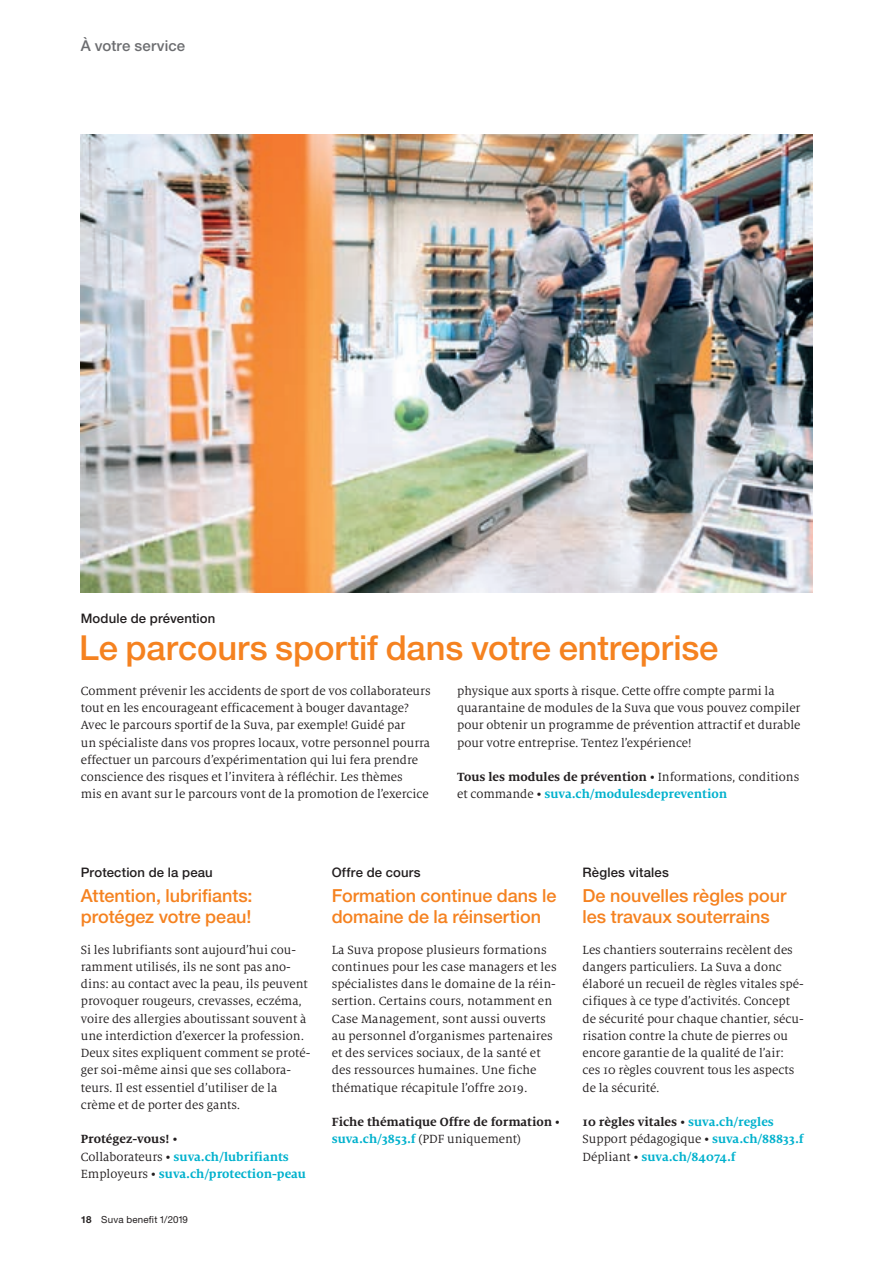
<style>
.page{position:relative;width:893px;height:1263px;background:#fff}
.page>*{position:absolute;margin:0;border:0;box-sizing:border-box;transform-origin:0 0}
.service_titel_gross{font:500 34.5px "Helvetica Neue LT Std";letter-spacing:-.005em;color:#f58220}
.service_titel_klein{font:500 18px/21px "Helvetica Neue LT Std";color:#f58220}
.oberzeile{font:500 15px "Helvetica Neue LT Std";letter-spacing:.01em;color:#6c6d70}
.lauftext_linksbündig{font:13.2px/17.2px "Milo Serif Pro";color:#231f20}
.lauftext_linksbündig-2{font:700 13.2px/17.2px "Milo Serif Pro";color:#00b1cd}
.lauftext_linksbündig-3{font:700 13.2px/17.2px "Milo Serif Pro";color:#231f20}
.service_oberzeile{font:500 13.2px "Helvetica Neue LT Std";letter-spacing:.015em;color:#231f20}
.t1{font:9.75px "Helvetica Neue LT Std";letter-spacing:.02em;color:#231f20}
.s1{font-weight:700}
.s2{font-weight:700;color:#00b1cd}
.s3{font-weight:400}
.s4{font-weight:400;color:#231f20}
.s5{color:#00b1cd}
.s6{color:#231f20}
</style>
<div class="page">
<img style="left:81px;top:134px;width:731px;height:458px">
<p class="oberzeile" style="left:81px;top:37px;width:106px">À votre service</p>
<p class="service_oberzeile" style="left:81px;top:610px;width:136px">Module de prévention</p>
<p class="service_titel_gross" style="left:79px;top:627px;width:641px">Le parcours sportif dans votre entreprise</p>
<p class="lauftext_linksbündig" style="left:81px;top:682px;width:351px">Comment prévenir les accidents de sport de vos collaborateurs tout en les encourageant efficacement à bouger davantage?<br>Avec le parcours sportif de la Suva, par exemple! Guidé par<br>un spécialiste dans vos propres locaux, votre personnel pourra effectuer un parcours d’expérimentation qui lui fera prendre conscience des risques et l’invitera à réfléchir. Les thèmes<br>mis en avant sur le parcours vont de la promotion de l’exercice</p>
<p class="lauftext_linksbündig" style="left:457px;top:682px;width:345px">physique aux sports à risque. Cette offre compte parmi la quarantaine de modules de la Suva que vous pouvez compiler pour obtenir un programme de prévention attractif et durable pour votre entreprise. Tentez l’expérience!</p>
<p class="lauftext_linksbündig" style="left:457px;top:768px;width:344px"><span class="s1">Tous les modules de prévention</span> • Informations, conditions et commande • <span class="s2">suva.ch/modulesdeprevention</span></p>
<p class="service_oberzeile" style="left:81px;top:864px;width:134px">Protection de la peau</p>
<p class="service_titel_klein" style="left:81px;top:885px;width:173px">Attention, lubrifiants: protégez votre peau!</p>
<p class="lauftext_linksbündig" style="left:81px;top:941px;width:231px">Si les lubrifiants sont aujourd’hui cou&shy;ramment utilisés, ils ne sont pas ano&shy;dins: au contact avec la peau, ils peuvent provoquer rougeurs, crevasses, eczéma, voire des allergies aboutissant souvent à une interdiction d’exercer la profession.<br>Deux sites expliquent comment se proté&shy;ger soi-même ainsi que ses collabora&shy;teurs. Il est essentiel d’utiliser de la crème et de porter des gants.</p>
<p class="lauftext_linksbündig-3" style="left:81px;top:1130px;width:98px">Protégez-vous! <span class="s3">•</span></p>
<p class="lauftext_linksbündig-2" style="left:81px;top:1148px;width:227px"><span class="s4">Collaborateurs •</span> suva.ch/lubrifiants<br><span class="s4">Employeurs •</span> suva.ch/protection-peau</p>
<p class="t1" style="left:81px;top:1213px;width:109px"><span class="s1">18</span> Suva benefit 1/2019</p>
<p class="service_oberzeile" style="left:332px;top:864px;width:91px">Offre de cours</p>
<p class="service_titel_klein" style="left:332px;top:885px;width:226px">Formation continue dans le domaine de la réinsertion</p>
<p class="lauftext_linksbündig" style="left:332px;top:941px;width:227px">La Suva propose plusieurs formations continues pour les case managers et les spécialistes dans le domaine de la réin&shy;sertion. Certains cours, notamment en Case Management, sont aussi ouverts au personnel d’organismes partenaires et des services sociaux, de la santé et des ressources humaines. Une fiche thématique récapitule l’offre 2019.</p>
<p class="lauftext_linksbündig-3" style="left:332px;top:1113px;width:230px">Fiche thématique Offre de formation <span class="s3">• </span><span class="s5">suva.ch/3853.f</span> <span class="s3">(PDF uniquement)</span></p>
<p class="service_oberzeile" style="left:583px;top:864px;width:88px">Règles vitales</p>
<p class="service_titel_klein" style="left:583px;top:885px;width:206px">De nouvelles règles pour les travaux souterrains</p>
<p class="lauftext_linksbündig" style="left:583px;top:941px;width:223px">Les chantiers souterrains recèlent des dangers particuliers. La Suva a donc élaboré un recueil de règles vitales spé&shy;cifiques à ce type d’activités. Concept de sécurité pour chaque chantier, sécu&shy;risation contre la chute de pierres ou encore garantie de la qualité de l’air: ces 10 règles couvrent tous les aspects de la sécurité.</p>
<p class="lauftext_linksbündig-2" style="left:583px;top:1113px;width:222px"><span class="s6">10 règles vitales</span> <span class="s4">•</span> suva.ch/regles<br><span class="s4">Support pédagogique •</span> suva.ch/88833.f<br><span class="s4">Dépliant •</span> suva.ch/84074.f</p>
</div>
